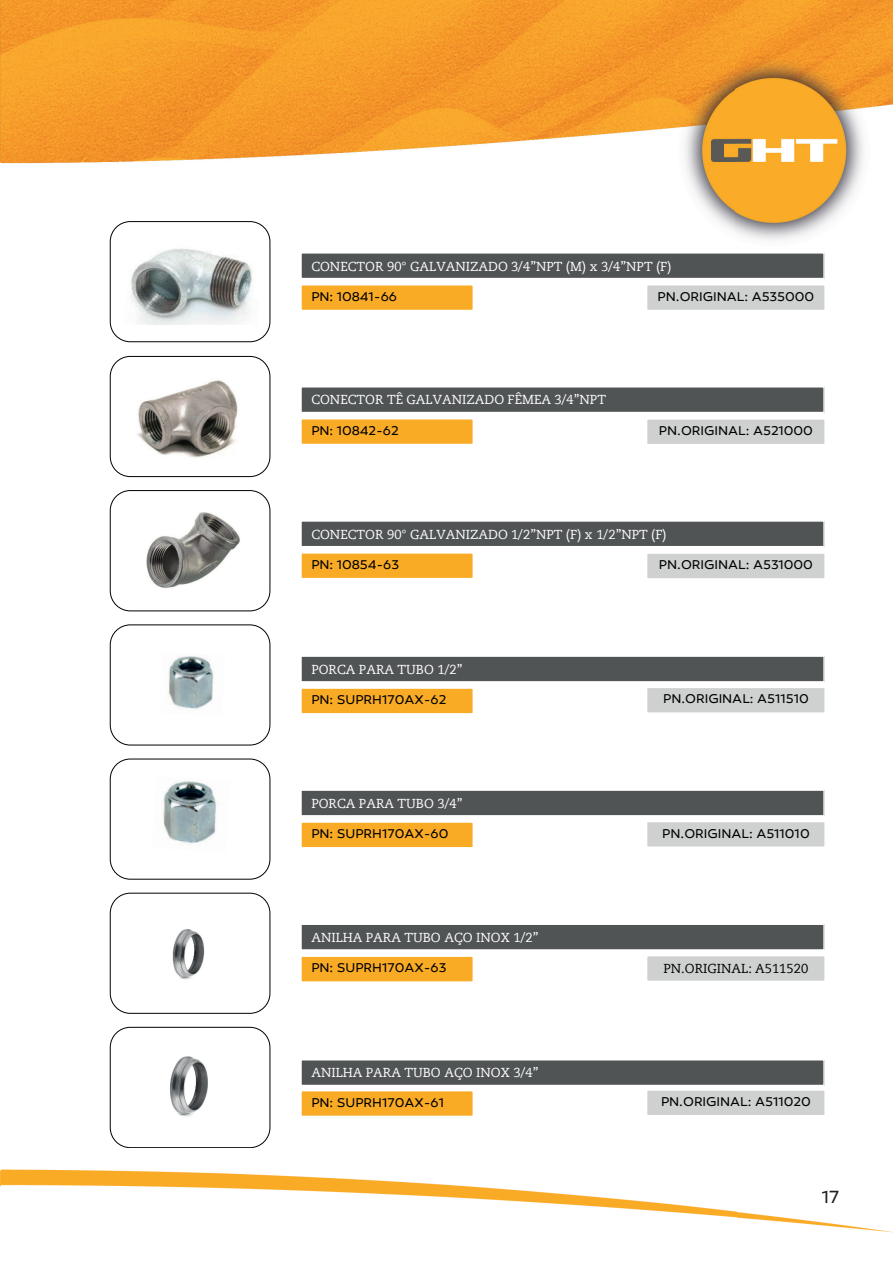
<style>
.page{position:relative;width:893px;height:1263px;background:#fff}
.page>*{position:absolute;margin:0;border:0;box-sizing:border-box;transform-origin:0 0}
.t1{font:18px "Canaro";color:#231f20}
.t2{font:12.9px "Canaro";color:#000001}
.t3{font:12.9px "Caecilia LT Pro 55 Roman";color:#fff}
.t4{font:12.9px "Caecilia LT Pro 55 Roman";letter-spacing:.005em;color:#000001}
</style>
<div class="page">
<img style="left:0;top:0;width:893px;height:1233px">
<div style="left:110px;top:222px;width:160px;height:120px;background:#fff;border-radius:20px"></div>
<div style="left:110px;top:221px;width:160px;height:121px;border:1px solid #000001;border-radius:20px"></div>
<div style="left:110px;top:356px;width:160px;height:121px;background:#fff;border:1px solid #000001;border-radius:20px"></div>
<div style="left:110px;top:490px;width:160px;height:121px;background:#fff;border:1px solid #000001;border-radius:20px"></div>
<div style="left:110px;top:625px;width:160px;height:120px;background:#fff;border-radius:20px"></div>
<div style="left:110px;top:624px;width:160px;height:121px;border:1px solid #000001;border-radius:20px"></div>
<div style="left:110px;top:759px;width:160px;height:120px;background:#fff;border-radius:20px"></div>
<div style="left:110px;top:759px;width:160px;height:120px;border:1px solid #000001;border-radius:20px"></div>
<div style="left:110px;top:893px;width:160px;height:121px;background:#fff;border:1px solid #000001;border-radius:20px"></div>
<div style="left:110px;top:1027px;width:160px;height:121px;background:#fff;border:1px solid #000001;border-radius:20px"></div>
<img style="left:146px;top:512px;width:94px;height:77px">
<div style="left:301px;top:656px;width:523px;height:26px;background:#515455"></div>
<div style="left:300px;top:655px;width:525px;height:27px;border:1px solid #fff"></div>
<div style="left:301px;top:688px;width:172px;height:26px;background:#faab26"></div>
<div style="left:300px;top:687px;width:174px;height:27px;border:1px solid #fff"></div>
<div style="left:301px;top:253px;width:523px;height:26px;background:#515455"></div>
<div style="left:300px;top:252px;width:525px;height:27px;border:1px solid #fff"></div>
<div style="left:301px;top:285px;width:172px;height:25px;background:#faab26"></div>
<div style="left:300px;top:284px;width:174px;height:27px;border:1px solid #fff"></div>
<div style="left:301px;top:387px;width:523px;height:25px;background:#515455"></div>
<div style="left:300px;top:386px;width:525px;height:27px;border:1px solid #fff"></div>
<div style="left:301px;top:419px;width:172px;height:25px;background:#faab26"></div>
<div style="left:300px;top:418px;width:174px;height:27px;border:1px solid #fff"></div>
<img style="left:130px;top:248px;width:123px;height:77px">
<img style="left:137px;top:380px;width:101px;height:78px">
<div style="left:301px;top:521px;width:523px;height:26px;background:#515455"></div>
<div style="left:300px;top:520px;width:525px;height:27px;border:1px solid #fff"></div>
<div style="left:301px;top:553px;width:172px;height:26px;background:#faab26"></div>
<div style="left:300px;top:552px;width:174px;height:27px;border:1px solid #fff"></div>
<div style="left:301px;top:790px;width:523px;height:26px;background:#515455"></div>
<div style="left:300px;top:789px;width:525px;height:27px;border:1px solid #fff"></div>
<div style="left:301px;top:822px;width:172px;height:26px;background:#faab26"></div>
<div style="left:300px;top:821px;width:174px;height:27px;border:1px solid #fff"></div>
<div style="left:301px;top:1060px;width:523px;height:25px;background:#515455"></div>
<div style="left:300px;top:1059px;width:525px;height:27px;border:1px solid #fff"></div>
<div style="left:301px;top:1091px;width:172px;height:25px;background:#faab26"></div>
<div style="left:300px;top:1090px;width:174px;height:27px;border:1px solid #fff"></div>
<div style="left:301px;top:924px;width:523px;height:26px;background:#515455"></div>
<div style="left:300px;top:923px;width:525px;height:28px;border:1px solid #fff"></div>
<div style="left:301px;top:956px;width:172px;height:26px;background:#faab26"></div>
<div style="left:300px;top:955px;width:174px;height:28px;border:1px solid #fff"></div>
<img style="left:168px;top:656px;width:46px;height:53px">
<img style="left:163px;top:781px;width:54px;height:63px">
<img style="left:170px;top:1056px;width:38px;height:61px">
<img style="left:172px;top:929px;width:33px;height:51px">
<div style="left:647px;top:285px;width:178px;height:25px;background:#cfd1d0"></div>
<div style="left:646px;top:284px;width:180px;height:27px;border:1px solid #fff"></div>
<div style="left:647px;top:419px;width:178px;height:26px;background:#cfd1d0"></div>
<div style="left:646px;top:418px;width:180px;height:27px;border:1px solid #fff"></div>
<div style="left:647px;top:553px;width:178px;height:26px;background:#cfd1d0"></div>
<div style="left:646px;top:552px;width:180px;height:28px;border:1px solid #fff"></div>
<div style="left:646px;top:687px;width:180px;height:27px;background:#cfd1d0;border:1px solid #fff"></div>
<div style="left:646px;top:821px;width:180px;height:27px;background:#cfd1d0;border:1px solid #fff"></div>
<div style="left:647px;top:956px;width:178px;height:25px;background:#cfd1d0"></div>
<div style="left:646px;top:955px;width:180px;height:27px;border:1px solid #fff"></div>
<div style="left:647px;top:1090px;width:178px;height:26px;background:#cfd1d0"></div>
<div style="left:646px;top:1089px;width:180px;height:27px;border:1px solid #fff"></div>
<p class="t3" style="left:311px;top:257px;width:362px">CONECTOR 90° GALVANIZADO 3/4”NPT (M) x 3/4”NPT (F)</p>
<p class="t2" style="left:311px;top:289px;width:87px">PN: 10841-66</p>
<p class="t2" style="left:658px;top:289px;width:158px">PN.ORIGINAL: A535000</p>
<p class="t3" style="left:311px;top:391px;width:296px">CONECTOR TÊ GALVANIZADO FÊMEA 3/4”NPT</p>
<p class="t2" style="left:311px;top:423px;width:89px">PN: 10842-62</p>
<p class="t2" style="left:659px;top:423px;width:156px">PN.ORIGINAL: A521000</p>
<p class="t3" style="left:311px;top:526px;width:357px">CONECTOR 90° GALVANIZADO 1/2”NPT (F) x 1/2”NPT (F)</p>
<p class="t2" style="left:311px;top:557px;width:89px">PN: 10854-63</p>
<p class="t2" style="left:659px;top:557px;width:156px">PN.ORIGINAL: A531000</p>
<p class="t3" style="left:311px;top:661px;width:153px">PORCA PARA TUBO 1/2”</p>
<p class="t2" style="left:311px;top:692px;width:136px">PN: SUPRH170AX-62</p>
<p class="t3" style="left:311px;top:795px;width:153px">PORCA PARA TUBO 3/4”</p>
<p class="t2" style="left:311px;top:826px;width:139px">PN: SUPRH170AX-60</p>
<p class="t3" style="left:311px;top:929px;width:229px">ANILHA PARA TUBO AÇO INOX 1/2”</p>
<p class="t2" style="left:311px;top:960px;width:137px">PN: SUPRH170AX-63</p>
<p class="t3" style="left:311px;top:1064px;width:229px">ANILHA PARA TUBO AÇO INOX 3/4”</p>
<p class="t2" style="left:311px;top:1095px;width:134px">PN: SUPRH170AX-61</p>
<p class="t2" style="left:663px;top:691px;width:147px">PN.ORIGINAL: A511510</p>
<p class="t2" style="left:662px;top:825px;width:149px">PN.ORIGINAL: A511010</p>
<p class="t4" style="left:663px;top:960px;width:146px">PN.ORIGINAL: A511520</p>
<p class="t2" style="left:661px;top:1094px;width:151px">PN.ORIGINAL: A511020</p>
<h1 class="t1" style="left:822px;top:1186px;width:19px">17</h1>
</div>
